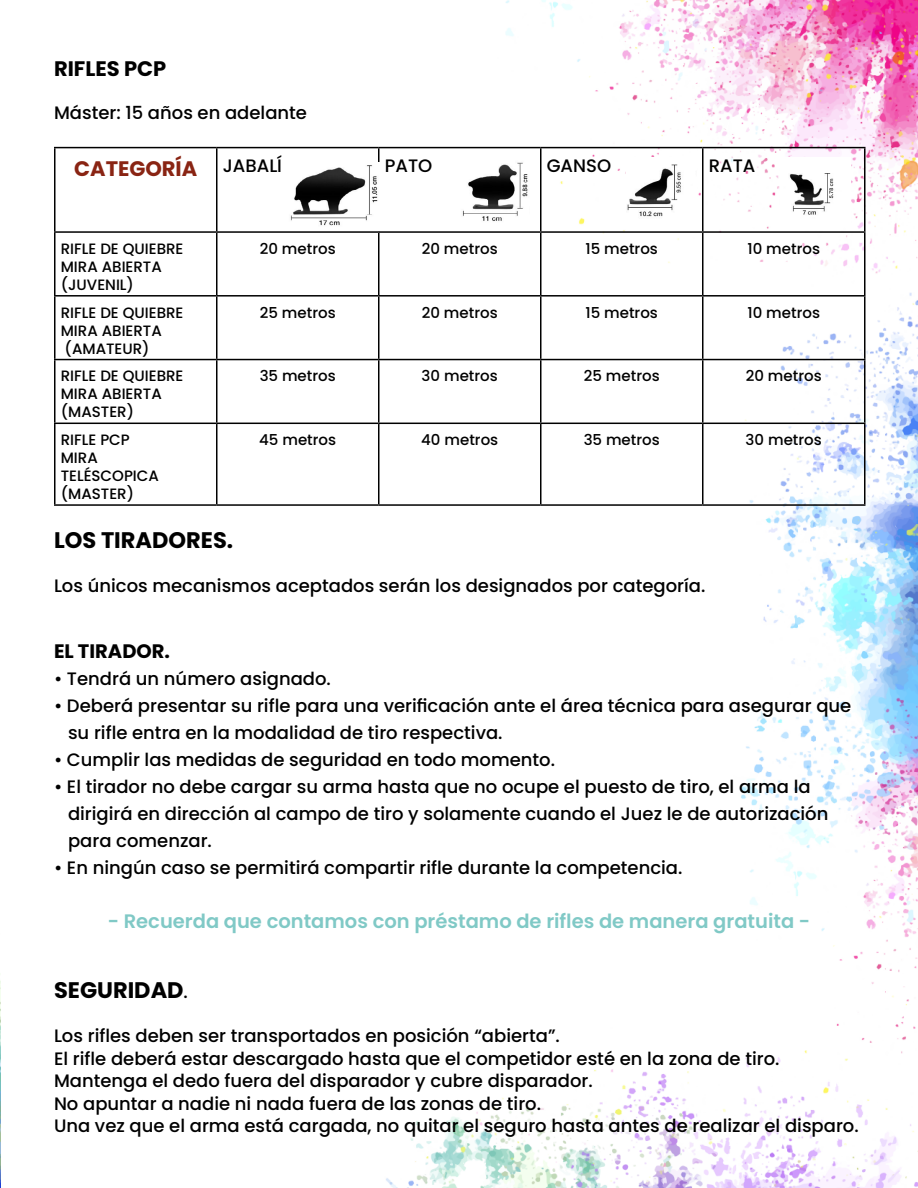
<style>
.page{position:relative;width:918px;height:1188px;background:#fff}
.page>*{position:absolute;margin:0;border:0;box-sizing:border-box;transform-origin:0 0}
.t1{font:700 22.5px "Poppins";color:#000}
.t2{font:700 21px "Poppins";color:#892413}
.t3{font:700 21px "Poppins";color:#000}
.t4{font:600 19.5px "Poppins";color:#80c9c6}
.t5{font:700 19.5px "Poppins";color:#000}
.t6{font:500 18px/22.5px "Poppins";color:#000}
.t7{font:500 15px/18px "Poppins";color:#000}
.s1{font-weight:500;font-size:18px;color:#000}
.s2{font-weight:500;font-size:18px}
</style>
<div class="page">
<img style="left:0;top:0;width:918px;height:1188px">
<hr style="left:54px;top:147px;width:163px;height:1px;background:#000">
<hr style="left:54px;top:148px;width:2px;height:83px;background:#000">
<hr style="left:217px;top:147px;width:162px;height:1px;background:#000">
<hr style="left:216px;top:148px;width:2px;height:83px;background:#000">
<hr style="left:379px;top:147px;width:162px;height:1px;background:#000">
<hr style="left:378px;top:148px;width:2px;height:83px;background:#000">
<hr style="left:541px;top:147px;width:162px;height:1px;background:#000">
<hr style="left:540px;top:148px;width:2px;height:83px;background:#000">
<hr style="left:703px;top:147px;width:163px;height:1px;background:#000">
<hr style="left:702px;top:148px;width:2px;height:83px;background:#000">
<hr style="left:864px;top:148px;width:2px;height:83px;background:#000">
<hr style="left:54px;top:231px;width:163px;height:2px;background:#000">
<hr style="left:54px;top:233px;width:2px;height:62px;background:#000">
<hr style="left:217px;top:231px;width:162px;height:2px;background:#000">
<hr style="left:216px;top:233px;width:2px;height:62px;background:#000">
<hr style="left:379px;top:231px;width:162px;height:2px;background:#000">
<hr style="left:378px;top:233px;width:2px;height:62px;background:#000">
<hr style="left:541px;top:231px;width:162px;height:2px;background:#000">
<hr style="left:540px;top:233px;width:2px;height:62px;background:#000">
<hr style="left:703px;top:231px;width:163px;height:2px;background:#000">
<hr style="left:702px;top:233px;width:2px;height:62px;background:#000">
<hr style="left:864px;top:233px;width:2px;height:62px;background:#000">
<hr style="left:54px;top:295px;width:163px;height:2px;background:#000">
<hr style="left:54px;top:297px;width:2px;height:62px;background:#000">
<hr style="left:217px;top:295px;width:162px;height:2px;background:#000">
<hr style="left:216px;top:297px;width:2px;height:62px;background:#000">
<hr style="left:379px;top:295px;width:162px;height:2px;background:#000">
<hr style="left:378px;top:297px;width:2px;height:62px;background:#000">
<hr style="left:541px;top:295px;width:162px;height:2px;background:#000">
<hr style="left:540px;top:297px;width:2px;height:62px;background:#000">
<hr style="left:703px;top:295px;width:163px;height:2px;background:#000">
<hr style="left:702px;top:297px;width:2px;height:62px;background:#000">
<hr style="left:864px;top:297px;width:2px;height:62px;background:#000">
<hr style="left:54px;top:359px;width:163px;height:1px;background:#000">
<hr style="left:54px;top:360px;width:2px;height:63px;background:#000">
<hr style="left:217px;top:359px;width:162px;height:1px;background:#000">
<hr style="left:216px;top:360px;width:2px;height:63px;background:#000">
<hr style="left:379px;top:359px;width:162px;height:1px;background:#000">
<hr style="left:378px;top:360px;width:2px;height:63px;background:#000">
<hr style="left:541px;top:359px;width:162px;height:1px;background:#000">
<hr style="left:540px;top:360px;width:2px;height:63px;background:#000">
<hr style="left:703px;top:359px;width:163px;height:1px;background:#000">
<hr style="left:702px;top:360px;width:2px;height:63px;background:#000">
<hr style="left:864px;top:360px;width:2px;height:63px;background:#000">
<hr style="left:54px;top:423px;width:163px;height:1px;background:#000">
<hr style="left:54px;top:424px;width:2px;height:80px;background:#000">
<hr style="left:217px;top:423px;width:162px;height:1px;background:#000">
<hr style="left:216px;top:424px;width:2px;height:80px;background:#000">
<hr style="left:379px;top:423px;width:162px;height:1px;background:#000">
<hr style="left:378px;top:424px;width:2px;height:80px;background:#000">
<hr style="left:541px;top:423px;width:162px;height:1px;background:#000">
<hr style="left:540px;top:424px;width:2px;height:80px;background:#000">
<hr style="left:703px;top:423px;width:163px;height:1px;background:#000">
<hr style="left:702px;top:424px;width:2px;height:80px;background:#000">
<hr style="left:864px;top:424px;width:2px;height:80px;background:#000">
<hr style="left:54px;top:504px;width:163px;height:2px;background:#000">
<hr style="left:217px;top:504px;width:162px;height:2px;background:#000">
<hr style="left:379px;top:504px;width:162px;height:2px;background:#000">
<hr style="left:541px;top:504px;width:162px;height:2px;background:#000">
<hr style="left:703px;top:504px;width:163px;height:2px;background:#000">
<img style="left:287px;top:163px;width:93px;height:68px">
<img style="left:459px;top:157px;width:70px;height:68px">
<img style="left:627px;top:157px;width:70px;height:68px">
<img style="left:781px;top:157px;width:70px;height:68px">
<p class="t3" style="left:54px;top:57px;width:114px">RIFLES PCP</p>
<p class="t6" style="left:54px;top:102px;width:255px">Máster: 15 años en adelante</p>
<p class="t2" style="left:74px;top:156px;width:209px">CATEGORÍA <span class="s1">JABALÍ</span></p>
<p class="t6" style="left:385px;top:155px;width:49px">PATO</p>
<p class="t6" style="left:547px;top:155px;width:66px">GANSO</p>
<p class="t6" style="left:709px;top:155px;width:48px">RATA</p>
<p class="t7" style="left:61px;top:240px;width:124px">RIFLE DE QUIEBRE<br>MIRA ABIERTA (JUVENIL)</p>
<p class="t7" style="left:260px;top:240px;width:77px">20 metros</p>
<p class="t7" style="left:422px;top:240px;width:77px">20 metros</p>
<p class="t7" style="left:586px;top:240px;width:74px">15 metros</p>
<p class="t7" style="left:747px;top:240px;width:74px">10 metros</p>
<p class="t7" style="left:61px;top:303px;width:124px">RIFLE DE QUIEBRE<br>MIRA ABIERTA (AMATEUR)</p>
<p class="t7" style="left:260px;top:303px;width:77px">25 metros</p>
<p class="t7" style="left:422px;top:303px;width:77px">20 metros</p>
<p class="t7" style="left:586px;top:303px;width:74px">15 metros</p>
<p class="t7" style="left:747px;top:303px;width:74px">10 metros</p>
<p class="t7" style="left:61px;top:367px;width:124px">RIFLE DE QUIEBRE<br>MIRA ABIERTA (MASTER)</p>
<p class="t7" style="left:260px;top:367px;width:78px">35 metros</p>
<p class="t7" style="left:422px;top:367px;width:78px">30 metros</p>
<p class="t7" style="left:584px;top:367px;width:77px">25 metros</p>
<p class="t7" style="left:746px;top:367px;width:77px">20 metros</p>
<p class="t7" style="left:61px;top:431px;width:100px">RIFLE PCP<br>MIRA<br>TELÉSCOPICA (MASTER)</p>
<p class="t7" style="left:259px;top:431px;width:78px">45 metros</p>
<p class="t7" style="left:421px;top:431px;width:78px">40 metros</p>
<p class="t7" style="left:584px;top:431px;width:78px">35 metros</p>
<p class="t7" style="left:746px;top:431px;width:78px">30 metros</p>
<p class="t1" style="left:54px;top:527px;width:181px">LOS TIRADORES.</p>
<p class="t6" style="left:54px;top:574px;width:653px">Los únicos mecanismos aceptados serán los designados por categoría.</p>
<p class="t5" style="left:54px;top:640px;width:118px">EL TIRADOR.</p>
<p class="t6" style="left:54px;top:668px;width:278px">• Tendrá un número asignado.</p>
<p class="t6" style="left:68px;top:692px;width:785px;line-height:27px;text-indent:-14px">• Deberá presentar su rifle para una verificación ante el área técnica para asegurar que su rifle entra en la modalidad de tiro respectiva.</p>
<p class="t6" style="left:54px;top:749px;width:503px">• Cumplir las medidas de seguridad en todo momento.</p>
<p class="t6" style="left:68px;top:773px;width:762px;line-height:27px;text-indent:-14px">• El tirador no debe cargar su arma hasta que no ocupe el puesto de tiro, el arma la dirigirá en dirección al campo de tiro y solamente cuando el Juez le de autorización para comenzar.</p>
<p class="t6" style="left:54px;top:857px;width:630px">• En ningún caso se permitirá compartir rifle durante la competencia.</p>
<p class="t4" style="left:108px;top:910px;width:704px">- Recuerda que contamos con préstamo de rifles de manera gratuita -</p>
<p class="t1" style="left:54px;top:977px;width:135px">SEGURIDAD<span class="s2">.</span></p>
<p class="t6" style="left:54px;top:1025px;width:806px">Los rifles deben ser transportados en posición “abierta”.<br>El rifle deberá estar descargado hasta que el competidor esté en la zona de tiro.<br>Mantenga el dedo fuera del disparador y cubre disparador.<br>No apuntar a nadie ni nada fuera de las zonas de tiro.<br>Una vez que el arma está cargada, no quitar el seguro hasta antes de realizar el disparo.</p>
</div>
